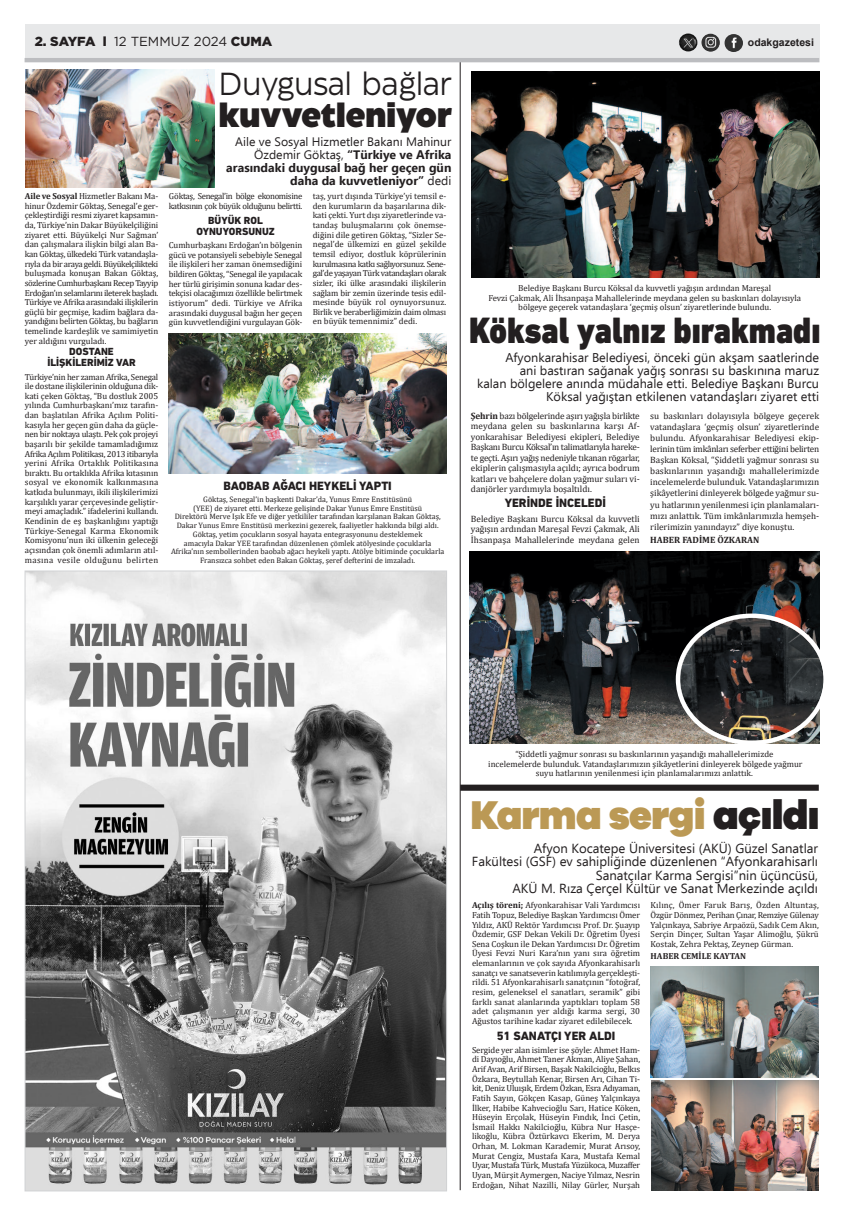
<style>
.page{position:relative;width:844px;height:1216px;background:#fff}
.page>*{position:absolute;margin:0;border:0;box-sizing:border-box;transform-origin:0 0}
.t1{font:900 41.39px "Galano Grotesque";letter-spacing:-.01em;color:#b95;scale:.94 1}
.t2{font:900 37.27px "DIN Next LT Pro";color:#231f20;scale:.86 1}
.t3{font:900 33.16px "Eastman Roman Trial";letter-spacing:.005em;color:#231f20;scale:.91 1}
.t4{font:31.85px "Eastman Roman Trial";color:#231f20;scale:.91 1}
.t5{font:13.12px/13.1px "Ebrima";color:#231f20;text-align:right}
.t6{font:13.12px "Gotham Black Tr";color:#231f20}
.t7{font:12.69px/13.1px "Ebrima";color:#231f20;text-align:right}
.t8{font:700 12.25px/13.1px "Ebrima";color:#231f20;text-align:right}
.t9{font:800 12.25px "DIN Next LT Pro";color:#231f20}
.t10{font:800 10.5px/11.4px "DIN Next LT Pro";color:#231f20;text-align:center}
.t11{font:700 10.5px "Arial";color:#231f20}
.t12{font:9.19px/11.1px "Cambria";color:#231f20;text-align:justify}
.t13{font:700 9.19px "Cambria";color:#231f20}
.t14{font:8.75px/9.6px "Cambria";color:#231f20;text-align:justify}
.t15{font:8.75px/9.6px "Cambria";letter-spacing:-.04em;color:#231f20}
.t16{font:700 8.75px "Cambria";color:#231f20}
.t17{font:7.88px/8.8px "Cambria";color:#231f20;text-align:center}
.s1{font-family:"Gotham Book Tr"}
.s2{font-weight:700}
.s3{font-weight:400}
.s4{color:#231f20}
</style>
<div class="page">
<hr style="left:459px;top:37px;width:1px;height:1153px;background:#231f20">
<div style="left:25px;top:25px;width:794px;height:33px;background:#e7e8e9"></div>
<hr style="left:25px;top:58px;width:794px;height:4px;background:#bcbdc0">
<img style="left:678px;top:33px;width:19px;height:18px;border-radius:50%">
<img style="left:701px;top:34px;width:18px;height:18px;border-radius:50%">
<img style="left:724px;top:34px;width:18px;height:18px;border-radius:50%">
<img style="left:27px;top:572px;width:417px;height:617px">
<img style="left:471px;top:72px;width:347px;height:206px">
<img style="left:469px;top:551px;width:350px;height:193px">
<svg style="left:675px;top:613px;width:149px;height:131px;background:#494746"></svg>
<div style="left:460px;top:784px;width:358px;height:6px;background:#231f20"></div>
<img style="left:25px;top:69px;width:190px;height:118px">
<img style="left:168px;top:333px;width:278px;height:140px">
<img style="left:650px;top:966px;width:167px;height:110px">
<img style="left:651px;top:1080px;width:167px;height:110px">
<h3 class="t6" style="left:35px;top:37px;width:239px">2. SAYFA l <span class="s1">12 TEMMUZ 2024</span> CUMA</h3>
<p class="t11" style="left:747px;top:37px;width:67px">odakgazetesi</p>
<p class="t14" style="left:25px;top:191px;width:135px"><span class="s2">Aile ve Sosyal</span> Hizmetler Bakanı Ma&shy;hinur Özdemir Göktaş, Senegal’e ger&shy;çekleştirdiği resmi ziyaret kapsamın&shy;da, Türkiye’nin Dakar Büyükelçiliğini ziyaret etti. Büyükelçi Nur Sağman’ dan çalışmalara ilişkin bilgi alan Ba&shy;kan Göktaş, ülkedeki Türk vatandaşla&shy;rıyla da bir araya geldi. Büyükelçilikteki buluşmada konuşan Bakan Göktaş, sözlerine Cumhurbaşkanı Recep Tayyip Erdoğan’ın selamlarını ileterek başladı.<br>Türkiye ve Afrika arasındaki ilişkilerin güçlü bir geçmişe, kadim bağlara da&shy;yandığını belirten Göktaş, bu bağların temelinde kardeşlik ve samimiyetin yer aldığını vurguladı.</p>
<p class="t10" style="left:47px;top:347px;width:90px">DOSTANE<br>İLİŞKİLERİMİZ VAR</p>
<p class="t14" style="left:25px;top:371px;width:135px">Türkiye’nin her zaman Afrika, Senegal ile dostane ilişkilerinin olduğuna dik&shy;kati çeken Göktaş, “Bu dostluk 2005 yılında Cumhurbaşkanı’mız tarafın&shy;dan başlatılan Afrika Açılım Politi&shy;kasıyla her geçen gün daha da güçle&shy;nen bir noktaya ulaştı. Pek çok projeyi başarılı bir şekilde tamamladığımız Afrika Açılım Politikası, 2013 itibarıyla yerini Afrika Ortaklık Politikasına bıraktı. Bu ortaklıkla Afrika kıtasının sosyal ve ekonomik kalkınmasına katkıda bulunmayı, ikili ilişkilerimizi karşılıklı yarar çerçevesinde geliştir&shy;meyi amaçladık.” ifadelerini kullandı.<br>Kendinin de eş başkanlığını yaptığı Türkiye-Senegal Karma Ekonomik Komisyonu’nun iki ülkenin geleceği açısından çok önemli adımların atıl&shy;masına vesile olduğunu belirten</p>
<h3 class="t4" style="left:219px;top:72px;width:257px">Duygusal bağlar</h3>
<h3 class="t3" style="left:219px;top:102px;width:257px">kuvvetleniyor</h3>
<h3 class="t8" style="left:226px;top:135px;width:226px"><span class="s3">Aile ve Sosyal Hizmetler Bakanı Mahinur Özdemir Göktaş,</span> “Türkiye ve Afrika arasındaki duygusal bağ her geçen gün daha da kuvvetleniyor” <span class="s3">dedi</span></h3>
<p class="t15" style="left:169px;top:191px;width:135px">Göktaş, Senegal’in bölge ekonomisine katkısının çok büyük olduğunu belirtti.</p>
<p class="t10" style="left:196px;top:215px;width:80px">BÜYÜK ROL<br>OYNUYORSUNUZ</p>
<p class="t14" style="left:169px;top:240px;width:135px">Cumhurbaşkanı Erdoğan’ın bölgenin gücü ve potansiyeli sebebiyle Senegal ile ilişkileri her zaman önemsediğini bildiren Göktaş, “Senegal ile yapılacak her türlü girişimin sonuna kadar des&shy;tekçisi olacağımızı özellikle belirtmek istiyorum” dedi. Türkiye ve Afrika arasındaki duygusal bağın her geçen gün kuvvetlendiğini vurgulayan Gök-</p>
<p class="t14" style="left:313px;top:191px;width:135px">taş, yurt dışında Türkiye’yi temsil e&shy;den kurumların da başarılarına dik&shy;kati çekti. Yurt dışı ziyaretlerinde va&shy;tandaş buluşmalarını çok önemse&shy;diğini dile getiren Göktaş, “Sizler Se&shy;negal’de ülkemizi en güzel şekilde temsil ediyor, dostluk köprülerinin kurulmasına katkı sağlıyorsunuz. Sene&shy;gal’de yaşayan Türk vatandaşları olarak sizler, iki ülke arasındaki ilişkilerin sağlam bir zemin üzerinde tesis edil&shy;mesinde büyük rol oynuyorsunuz.<br>Birlik ve beraberliğimizin daim olması en büyük temennimiz” dedi.</p>
<h3 class="t9" style="left:223px;top:481px;width:170px">BAOBAB AĞACI HEYKELİ YAPTI</h3>
<p class="t17" style="left:171px;top:494px;width:275px">Göktaş, Senegal’in başkenti Dakar’da, Yunus Emre Enstitüsünü<br>(YEE) de ziyaret etti. Merkeze gelişinde Dakar Yunus Emre Enstitüsü<br>Direktörü Merve Işık Efe ve diğer yetkililer tarafından karşılanan Bakan Göktaş, Dakar Yunus Emre Enstitüsü merkezini gezerek, faaliyetler hakkında bilgi aldı.<br>Göktaş, yetim çocukların sosyal hayata entegrasyonunu desteklemek<br>amacıyla Dakar YEE tarafından düzenlenen çömlek atölyesinde çocuklarla Afrika’nın sembollerinden baobab ağacı heykeli yaptı. Atölye bitiminde çocuklarla Fransızca sohbet eden Bakan Göktaş, şeref defterini de imzaladı.</p>
<p class="t14" style="left:488px;top:283px;width:314px;text-align:center">Belediye Başkanı Burcu Köksal da kuvvetli yağışın ardından Mareşal<br>Fevzi Çakmak, Ali İhsanpaşa Mahallelerinde meydana gelen su baskınları dolayısıyla bölgeye geçerek vatandaşlara ‘geçmiş olsun’ ziyaretlerinde bulundu.</p>
<h2 class="t2" style="left:469px;top:317px;width:410px">Köksal yalnız bırakmadı</h2>
<h3 class="t7" style="left:477px;top:350px;width:343px">Afyonkarahisar Belediyesi, önceki gün akşam saatlerinde<br>ani bastıran sağanak yağış sonrası su baskınına maruz<br>kalan bölgelere anında müdahale etti. Belediye Başkanı Burcu Köksal yağıştan etkilenen vatandaşları ziyaret etti</h3>
<p class="t12" style="left:471px;top:410px;width:170px;line-height:10.6px"><span class="s2">Şehrin</span> bazı bölgelerinde aşırı yağışla birlikte meydana gelen su baskınlarına karşı Af&shy;yonkarahisar Belediyesi ekipleri, Belediye Başkanı Burcu Köksal’ın talimatlarıyla hareke&shy;te geçti. Aşırı yağış nedeniyle tıkanan rögarlar, ekiplerin çalışmasıyla açıldı; ayrıca bodrum katları ve bahçelere dolan yağmur suları vi&shy;danjörler yardımıyla boşaltıldı.</p>
<h3 class="t9" style="left:504px;top:499px;width:103px">YERİNDE İNCELEDİ</h3>
<p class="t12" style="left:471px;top:513px;width:170px;line-height:10.6px">Belediye Başkanı Burcu Köksal da kuvvetli yağışın ardından Mareşal Fevzi Çakmak, Ali İhsanpaşa Mahallelerinde meydana gelen</p>
<p class="t12" style="left:650px;top:410px;width:170px">su baskınları dolayısıyla bölgeye geçerek vatandaşlara ‘geçmiş olsun’ ziyaretlerinde bulundu. Afyonkarahisar Belediyesi ekip&shy;lerinin tüm imkânları seferber ettiğini belirten Başkan Köksal, “Şiddetli yağmur sonrası su baskınlarının yaşandığı mahallelerimizde incelemelerde bulunduk. Vatandaşlarımızın şikâyetlerini dinleyerek bölgede yağmur su&shy;yu hatlarının yenilenmesi için planlamaları&shy;mızı anlattık. Tüm imkânlarımızla hemşeh&shy;rilerimizin yanındayız” diye konuştu.</p>
<p class="t13" style="left:650px;top:534px;width:111px">HABER FADİME ÖZKARAN</p>
<p class="t14" style="left:488px;top:749px;width:315px;text-align:center">“Şiddetli yağmur sonrası su baskınlarının yaşandığı mahallelerimizde<br>incelemelerde bulunduk. Vatandaşlarımızın şikâyetlerini dinleyerek bölgede yağmur suyu hatlarının yenilenmesi için planlamalarımızı anlattık.</p>
<h1 class="t1" style="left:470px;top:799px;width:372px">karma sergi <span class="s4">açıldı</span></h1>
<h3 class="t5" style="left:472px;top:841px;width:347px">Afyon Kocatepe Üniversitesi (AKÜ) Güzel Sanatlar<br>Fakültesi (GSF) ev sahipliğinde düzenlenen “Afyonkarahisarlı Sanatçılar Karma Sergisi”nin üçüncüsü,<br>AKÜ M. Rıza Çerçel Kültür ve Sanat Merkezinde açıldı</h3>
<p class="t14" style="left:472px;top:900px;width:170px"><span class="s2">Açılış töreni;</span> Afyonkarahisar Vali Yardımcısı Fatih Topuz, Belediye Başkan Yardımcısı Ömer Yıldız, AKÜ Rektör Yardımcısı Prof. Dr. Şuayıp Özdemir, GSF Dekan Vekili Dr. Öğretim Üyesi Sena Coşkun ile Dekan Yardımcısı Dr. Öğretim Üyesi Fevzi Nuri Kara’nın yanı sıra öğretim elemanlarının ve çok sayıda Afyonkarahisarlı sanatçı ve sanatseverin katılımıyla gerçekleşti&shy;rildi. 51 Afyonkarahisarlı sanatçının “fotoğraf, resim, geleneksel el sanatları, seramik” gibi farklı sanat alanlarında yaptıkları toplam 58 adet çalışmanın yer aldığı karma sergi, 30<br>Ağustos tarihine kadar ziyaret edilebilecek.</p>
<h3 class="t9" style="left:496px;top:1031px;width:120px">51 SANATÇI YER ALDI</h3>
<p class="t14" style="left:472px;top:1044px;width:170px">Sergide yer alan isimler ise şöyle: Ahmet Ham&shy;di Dayıoğlu, Ahmet Taner Akman, Aliye Şahan, Arif Avan, Arif Birsen, Başak Nakilcioğlu, Belkıs Özkara, Beytullah Kenar, Birsen Arı, Cihan Ti&shy;kit, Deniz Uluışık, Erdem Özkan, Esra Adıyaman, Fatih Sayın, Gökçen Kasap, Güneş Yalçınkaya İlker, Habibe Kahvecioğlu Sarı, Hatice Köken, Hüseyin Erçolak, Hüseyin Fındık, İnci Çetin, İsmail Hakkı Nakilcioğlu, Kübra Nur Hasçe&shy;likoğlu, Kübra Öztürkavcı Ekerim, M. Derya Orhan, M. Lokman Karademir, Murat Arısoy, Murat Cengiz, Mustafa Kara, Mustafa Kemal Uyar, Mustafa Türk, Mustafa Yüzükoca, Muzaffer Uyan, Mürşit Aymergen, Naciye Yılmaz, Nesrin Erdoğan, Nihat Nazilli, Nilay Gürler, Nurşah</p>
<p class="t14" style="left:650px;top:900px;width:170px">Kılınç, Ömer Faruk Barış, Özden Altuntaş, Özgür Dönmez, Perihan Çınar, Remziye Gülenay Yalçınkaya, Sabriye Arpaözü, Sadık Cem Akın, Serçin Dinçer, Sultan Yaşar Alimoğlu, Şükrü Kostak, Zehra Pektaş, Zeynep Gürman.</p>
<p class="t16" style="left:650px;top:950px;width:97px">HABER CEMİLE KAYTAN</p>
</div>
